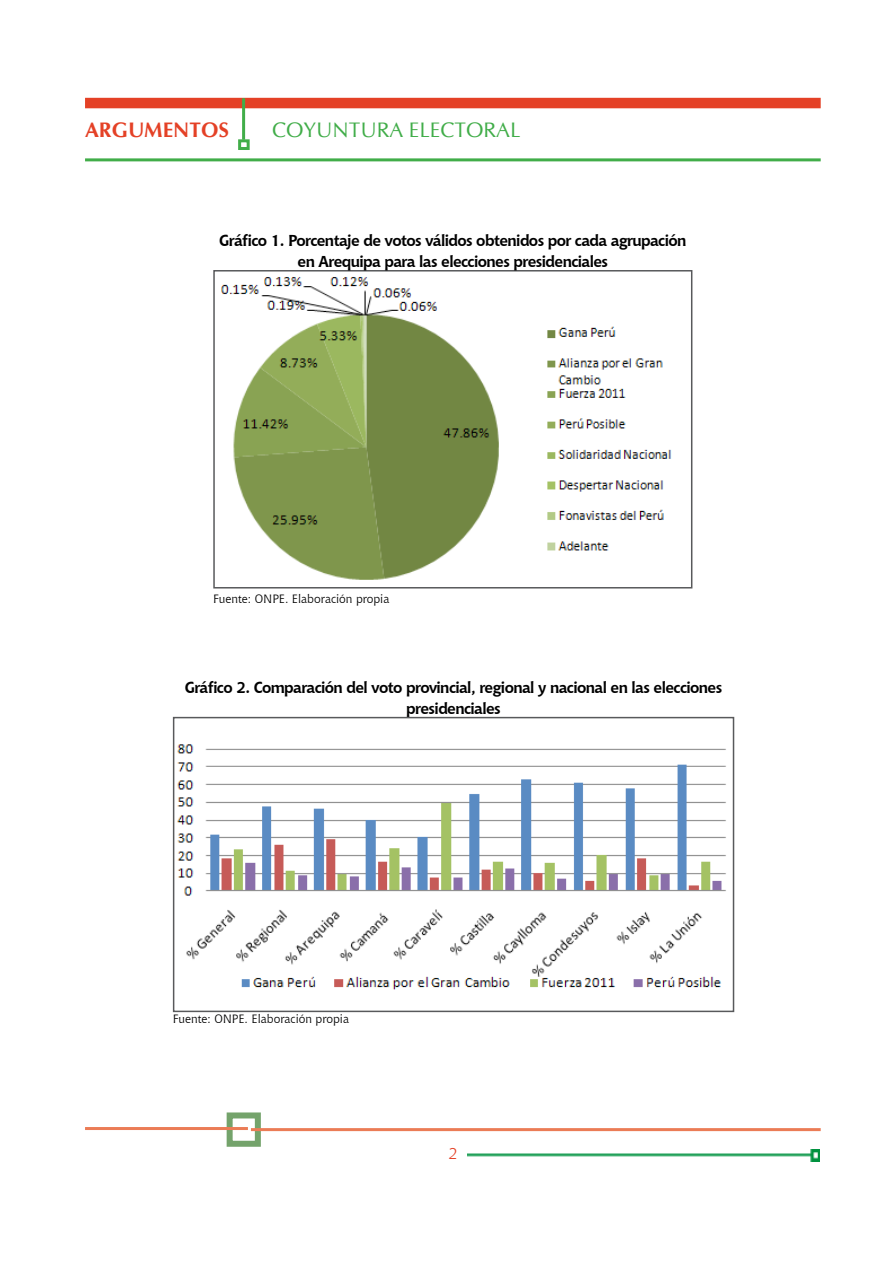
<style>
.page{position:relative;width:893px;height:1263px;background:#fff}
.page>*{position:absolute;margin:0;border:0;box-sizing:border-box;transform-origin:0 0}
.t1{font:21px "CG Omega";color:#41ad49}
.t2{font:700 21px "CG Omega";color:#e44126}
.t3{font:700 15.75px/21px "Chianti BT";letter-spacing:-.04em;color:#000;text-align:center}
.t4{font:15.75px "Chianti BT";color:#e44126}
.t5{font:12px "Chianti BT";color:#000}
</style>
<div class="page">
<img style="left:467px;top:1150px;width:353px;height:12px">
<div style="left:85px;top:98px;width:736px;height:10px;background:#e44126"></div>
<hr style="left:242px;top:98px;width:3px;height:42px;background:#41ad49">
<div style="left:238px;top:139px;width:12px;height:11px;border:3px solid #41ad49"></div>
<hr style="left:85px;top:158px;width:736px;height:3px;background:#41ad49">
<div style="left:227px;top:1112px;width:34px;height:35px;border:6px solid #74a36b"></div>
<hr style="left:251px;top:1128px;width:570px;height:3px;background:#eb7c56">
<hr style="left:85px;top:1127px;width:163px;height:3px;background:#eb7c56">
<img style="left:221px;top:277px;width:451px;height:303px">
<div style="left:213px;top:270px;width:479px;height:318px;border:2px solid #58595b"></div>
<img style="left:177px;top:744px;width:549px;height:246px">
<div style="left:173px;top:717px;width:561px;height:295px;border:2px solid #58595b"></div>
<h1 class="t2" style="left:85px;top:117px;width:146px">ARGUMENTOS</h1>
<h1 class="t1" style="left:272px;top:117px;width:250px">COYUNTURA ELECTORAL</h1>
<p class="t3" style="left:219px;top:229px;width:469px">Gráfico 1. Porcentaje de votos válidos obtenidos por cada agrupación en Arequipa para las elecciones presidenciales</p>
<p class="t5" style="left:213px;top:590px;width:178px">Fuente: ONPE. Elaboración propia</p>
<p class="t3" style="left:185px;top:676px;width:539px">Gráfico 2. Comparación del voto provincial, regional y nacional en las elecciones presidenciales</p>
<p class="t5" style="left:173px;top:1010px;width:178px">Fuente: ONPE. Elaboración propia</p>
<p class="t4" style="left:448px;top:1142px;width:11px">2</p>
</div>
